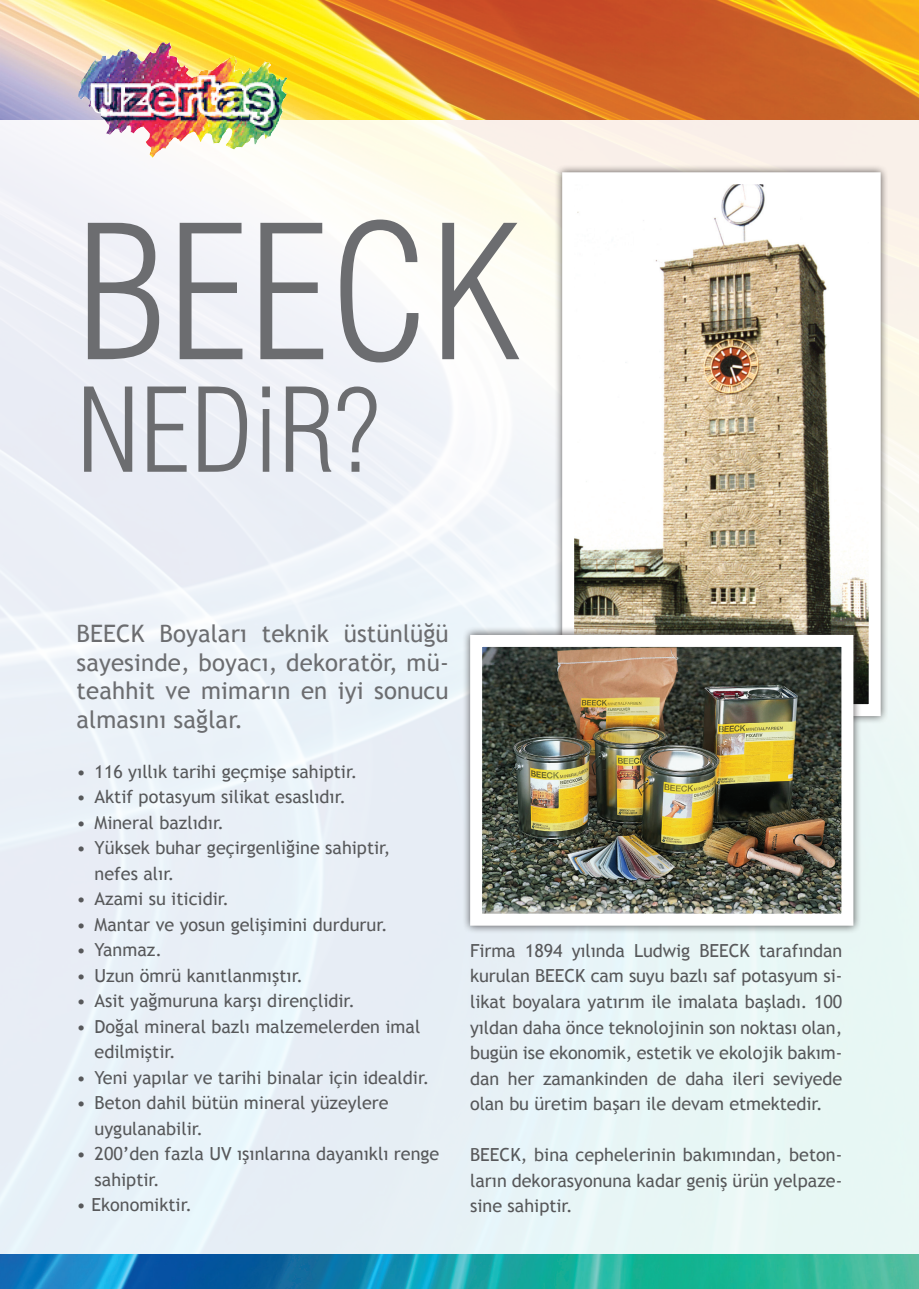
<style>
.page{position:relative;width:919px;height:1289px;background:#fff}
.page>*{position:absolute;margin:0;border:0;box-sizing:border-box;transform-origin:0 0}
.t1{font:300 181.8px "Helvetica Cond";color:#6c6d70}
.t2{font:300 113.55px "Helvetica Cond";color:#6c6d70}
.t3{font:24px/28.5px "Trebuchet MS";letter-spacing:.005em;color:#6c6d70;text-align:justify}
.t4{font:18px/25.5px "Trebuchet MS";color:#57585a}
</style>
<div class="page">
<img style="left:0;top:119px;width:918px;height:1135px">
<img style="left:0;top:0;width:918px;height:119px">
<img style="left:0;top:1254px;width:918px;height:34px">
<img style="left:78px;top:42px;width:209px;height:116px">
<div style="left:554px;top:164px;width:334px;height:560px;background:#231f20;opacity:.75"></div>
<img style="left:575px;top:185px;width:292px;height:518px">
<div style="left:462px;top:626px;width:399px;height:308px;background:#231f20;opacity:.75"></div>
<img style="left:483px;top:648px;width:357px;height:264px">
<div style="left:470px;top:635px;width:383px;height:290px;border:12px solid #fff"></div>
<h1 class="t1" style="left:77px;top:184px;width:446px">BEECK</h1>
<h2 class="t2" style="left:77px;top:363px;width:304px">NEDiR?</h2>
<h3 class="t3" style="left:77px;top:619px;width:374px">BEECK Boyaları teknik üstünlüğü sayesinde, boyacı, dekoratör, mü&shy;teahhit ve mimarın en iyi sonucu almasını sağlar.</h3>
<p class="t4" style="left:77px;top:758px;width:282px">• 116 yıllık tarihi geçmişe sahiptir.</p>
<p class="t4" style="left:77px;top:784px;width:271px">• Aktif potasyum silikat esaslıdır.</p>
<p class="t4" style="left:77px;top:809px;width:149px">• Mineral bazlıdır.</p>
<p class="t4" style="left:95px;top:835px;width:297px;text-indent:-18px">• Yüksek buhar geçirgenliğine sahiptir, nefes alır.</p>
<p class="t4" style="left:77px;top:886px;width:154px">• Azami su iticidir.</p>
<p class="t4" style="left:77px;top:911px;width:312px">• Mantar ve yosun gelişimini durdurur.</p>
<p class="t4" style="left:77px;top:937px;width:87px">• Yanmaz.</p>
<p class="t4" style="left:77px;top:962px;width:228px">• Uzun ömrü kanıtlanmıştır.</p>
<p class="t4" style="left:77px;top:988px;width:280px">• Asit yağmuruna karşı dirençlidir.</p>
<p class="t4" style="left:95px;top:1013px;width:327px;text-indent:-18px">• Doğal mineral bazlı malzemelerden imal edilmiştir.</p>
<p class="t4" style="left:77px;top:1064px;width:354px">• Yeni yapılar ve tarihi binalar için idealdir.</p>
<p class="t4" style="left:95px;top:1090px;width:296px;text-indent:-18px">• Beton dahil bütün mineral yüzeylere uygulanabilir.</p>
<p class="t4" style="left:95px;top:1141px;width:346px;text-indent:-18px">• 200’den fazla UV ışınlarına dayanıklı renge sahiptir.</p>
<p class="t4" style="left:77px;top:1192px;width:117px">• Ekonomiktir.</p>
<p class="t4" style="left:470px;top:938px;width:374px;text-align:justify">Firma 1894 yılında Ludwig BEECK tarafından kurulan BEECK cam suyu bazlı saf potasyum si&shy;likat boyalara yatırım ile imalata başladı. 100 yıldan daha önce teknolojinin son noktası olan, bugün ise ekonomik, estetik ve ekolojik bakım&shy;dan her zamankinden de daha ileri seviyede olan bu üretim başarı ile devam etmektedir.</p>
<p class="t4" style="left:470px;top:1142px;width:374px;text-align:justify">BEECK, bina cephelerinin bakımından, beton&shy;ların dekorasyonuna kadar geniş ürün yelpaze&shy;sine sahiptir.</p>
</div>
